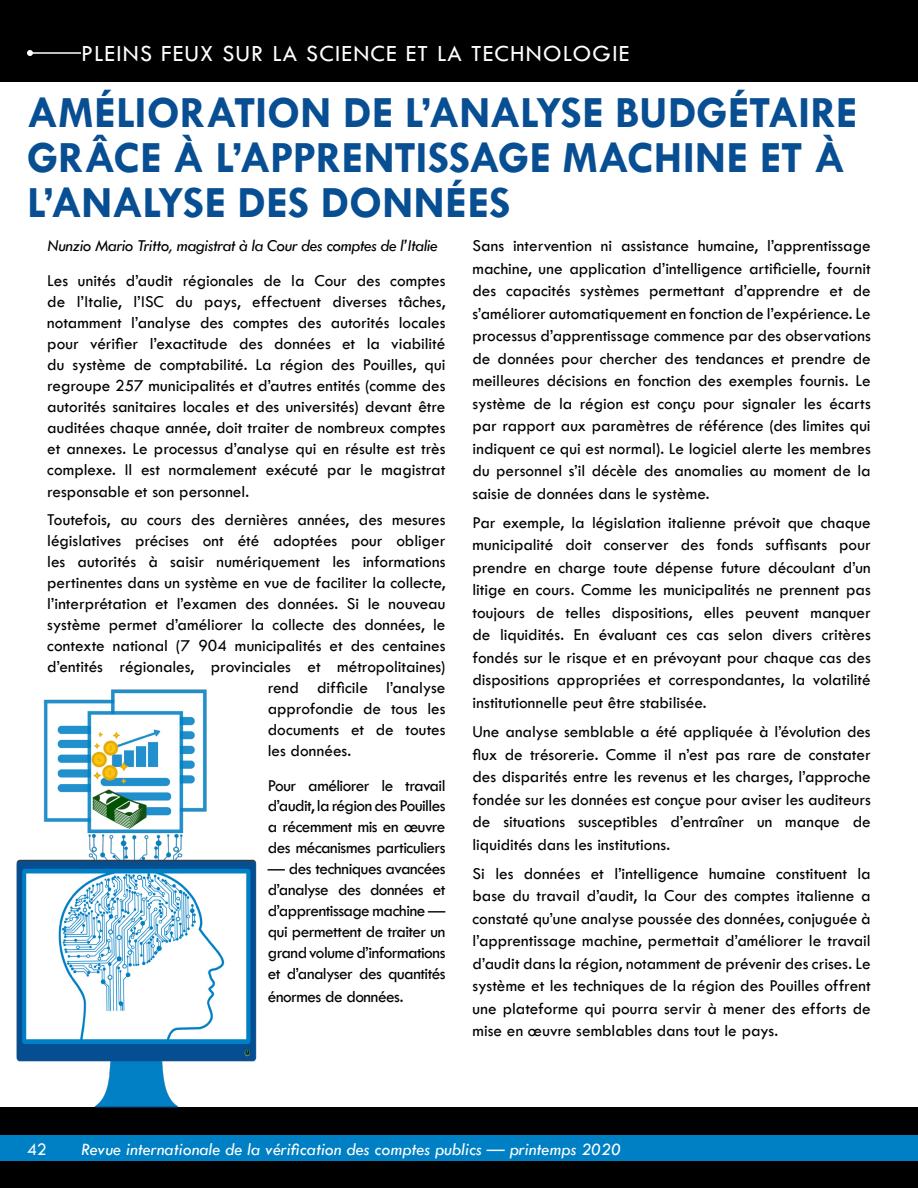
<style>
.page{position:relative;width:918px;height:1188px;background:#fff}
.page>*{position:absolute;margin:0;border:0;box-sizing:border-box;transform-origin:0 0}
.t1{font:700 45px/45px "Tw Cen";color:#074e92}
.t2{font:24px "Tw Cen";letter-spacing:.05em;color:#fff}
.t3{font:italic 18px "Tw Cen";color:#fff}
.t4{font:18px "Tw Cen";color:#fff}
.t5{font:17.25px/22.5px "Tw Cen";letter-spacing:-.005em;color:#000;text-align:justify}
.t6{font:italic 17.25px "Tw Cen";letter-spacing:-.025em;color:#000}
</style>
<div class="page">
<div style="left:0;top:1107px;width:918px;height:81px;background:#000"></div>
<img style="left:16px;top:689px;width:241px;height:419px">
<div style="left:0;top:1135px;width:918px;height:26px;background:#0080c4"></div>
<div style="left:0;top:0;width:918px;height:81px;background:#000"></div>
<hr style="left:30px;top:52px;width:51px;height:2px;background:#fff">
<svg style="left:27px;top:50px;width:6px;height:6px"></svg>
<h2 class="t2" style="left:81px;top:39px;width:550px">PLEINS FEUX SUR LA SCIENCE ET LA TECHNOLOGIE</h2>
<h1 class="t1" style="left:27px;top:89px;width:832px">AMÉLIORATION DE L’ANALYSE BUDGÉTAIRE<br>GRÂCE À L’APPRENTISSAGE MACHINE ET À<br>L’ANALYSE DES DONNÉES</h1>
<p class="t6" style="left:47px;top:236px;width:392px">Nunzio Mario Tritto, magistrat à la Cour des comptes de l’Italie</p>
<p class="t5" style="left:47px;top:270px;width:400px;line-height:21.1px">Les unités d’audit régionales de la Cour des comptes de l’Italie, l’ISC du pays, effectuent diverses tâches, notamment l’analyse des comptes des autorités locales pour vérifier l’exactitude des données et la viabilité du système de comptabilité. La région des Pouilles, qui regroupe 257 municipalités et d’autres entités (comme des autorités sanitaires locales et des universités) devant être auditées chaque année, doit traiter de nombreux comptes et annexes. Le processus d’analyse qui en résulte est très complexe. Il est normalement exécuté par le magistrat responsable et son personnel.</p>
<p class="t5" style="left:47px;top:508px;width:400px">Toutefois, au cours des dernières années, des mesures</p>
<p class="t5" style="left:47px;top:529px;width:400px">législatives précises ont été adoptées pour obliger</p>
<p class="t5" style="left:47px;top:550px;width:400px">les autorités à saisir numériquement les informations</p>
<p class="t5" style="left:47px;top:571px;width:400px">pertinentes dans un système en vue de faciliter la collecte,</p>
<p class="t5" style="left:47px;top:592px;width:400px">l’interprétation et l’examen des données. Si le nouveau</p>
<p class="t5" style="left:47px;top:613px;width:400px">système permet d’améliorer la collecte des données, le</p>
<p class="t5" style="left:47px;top:634px;width:400px">contexte national (7 904 municipalités et des centaines</p>
<p class="t5" style="left:47px;top:655px;width:400px">d’entités régionales, provinciales et métropolitaines)</p>
<p class="t5" style="left:268px;top:676px;width:179px">rend difficile l’analyse</p>
<p class="t5" style="left:268px;top:697px;width:179px">approfondie de tous les</p>
<p class="t5" style="left:268px;top:718px;width:179px">documents et de toutes</p>
<p class="t5" style="left:268px;top:739px;width:85px">les données.</p>
<p class="t5" style="left:268px;top:774px;width:179px;line-height:21px">Pour améliorer le travail d’audit, la région des Pouilles a récemment mis en œuvre des mécanismes particuliers</p>
<p class="t5" style="left:268px;top:858px;width:179px;line-height:21.3px">— des techniques avancées d’analyse des données et d’apprentissage machine — qui permettent de traiter un grand volume d’informations et d’analyser des quantités énormes de données.</p>
<p class="t5" style="left:473px;top:234px;width:400px">Sans intervention ni assistance humaine, l’apprentissage machine, une application d’intelligence artificielle, fournit des capacités systèmes permettant d’apprendre et de s’améliorer automatiquement en fonction de l’expérience. Le processus d’apprentissage commence par des observations de données pour chercher des tendances et prendre de meilleures décisions en fonction des exemples fournis. Le système de la région est conçu pour signaler les écarts par rapport aux paramètres de référence (des limites qui indiquent ce qui est normal). Le logiciel alerte les membres du personnel s’il décèle des anomalies au moment de la saisie de données dans le système.</p>
<p class="t5" style="left:473px;top:511px;width:400px">Par exemple, la législation italienne prévoit que chaque municipalité doit conserver des fonds suffisants pour prendre en charge toute dépense future découlant d’un litige en cours. Comme les municipalités ne prennent pas toujours de telles dispositions, elles peuvent manquer de liquidités. En évaluant ces cas selon divers critères fondés sur le risque et en prévoyant pour chaque cas des dispositions appropriées et correspondantes, la volatilité institutionnelle peut être stabilisée.</p>
<p class="t5" style="left:473px;top:720px;width:400px">Une analyse semblable a été appliquée à l’évolution des flux de trésorerie. Comme il n’est pas rare de constater des disparités entre les revenus et les charges, l’approche fondée sur les données est conçue pour aviser les auditeurs de situations susceptibles d’entraîner un manque de liquidités dans les institutions.</p>
<p class="t5" style="left:473px;top:862px;width:400px">Si les données et l’intelligence humaine constituent la base du travail d’audit, la Cour des comptes italienne a constaté qu’une analyse poussée des données, conjuguée à l’apprentissage machine, permettait d’améliorer le travail d’audit dans la région, notamment de prévenir des crises. Le système et les techniques de la région des Pouilles offrent une plateforme qui pourra servir à mener des efforts de mise en œuvre semblables dans tout le pays.</p>
<p class="t4" style="left:27px;top:1139px;width:21px">42</p>
<p class="t3" style="left:81px;top:1139px;width:542px">Revue internationale de la vérification des comptes publics — printemps 2020</p>
<p class="t3" style="left:482px;top:1139px;width:131px">—printemps 2020</p>
</div>
